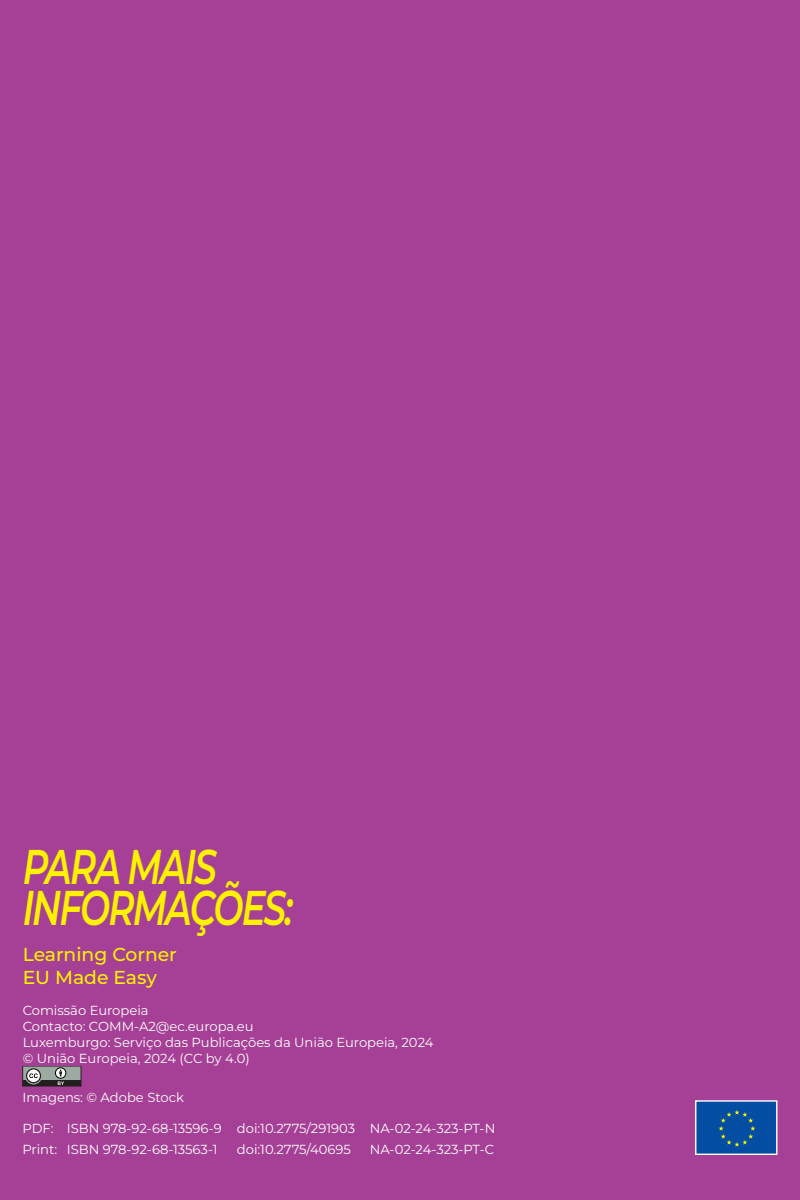
<style>
.page{position:relative;width:800px;height:1200px;background:#a64096}
.page>*{position:absolute;margin:0;border:0;box-sizing:border-box;transform-origin:0 0}
.end_title{font:italic 600 48.75px/40.6px "Montserrat";letter-spacing:-.05em;color:#fff200;scale:.73 1}
.end_1{font:500 18.75px "Montserrat";color:#fff200}
.end_2{font:13.12px "Montserrat";color:#fff}
.end_ids{font:13.12px "Montserrat";color:#fff}
.end_2_break{font:13.12px "Montserrat";color:#fff}
</style>
<div class="page">
<div style="left:695px;top:1100px;width:83px;height:55px;background:#034ea2;border:1px solid #fff"></div>
<svg style="left:719px;top:1110px;width:36px;height:37px"></svg>
<svg style="left:23px;top:1066px;width:58px;height:20px"></svg>
<p class="end_title" style="left:23px;top:844px;width:372px">PARA MAIS<br>INFORMAÇÕES:</p>
<p class="end_1" style="left:23px;top:942px;width:156px">Learning Corner</p>
<p class="end_1" style="left:23px;top:964px;width:136px">EU Made Easy</p>
<p class="end_2" style="left:23px;top:1002px;width:127px">Comissão Europeia</p>
<p class="end_2" style="left:23px;top:1018px;width:233px">Contacto: COMM-A2@ec.europa.eu</p>
<p class="end_2" style="left:23px;top:1033px;width:412px">Luxemburgo: Serviço das Publicações da União Europeia, 2024</p>
<p class="end_2" style="left:23px;top:1049px;width:229px">© União Europeia, 2024 (CC by 4.0)</p>
<p class="end_2_break" style="left:22px;top:1088px;width:163px">Imagens: © Adobe Stock</p>
<p class="end_ids" style="left:22px;top:1120px;width:474px">PDF: ISBN 978-92-68-13596-9 doi:10.2775/291903 NA-02-24-323-PT-N</p>
<p class="end_ids" style="left:22px;top:1141px;width:197px">Print: ISBN 978-92-68-13563-1</p>
<p class="end_ids" style="left:237px;top:1141px;width:115px">doi:10.2775/40695</p>
<p class="end_ids" style="left:370px;top:1141px;width:126px">NA-02-24-323-PT-C</p>
</div>
